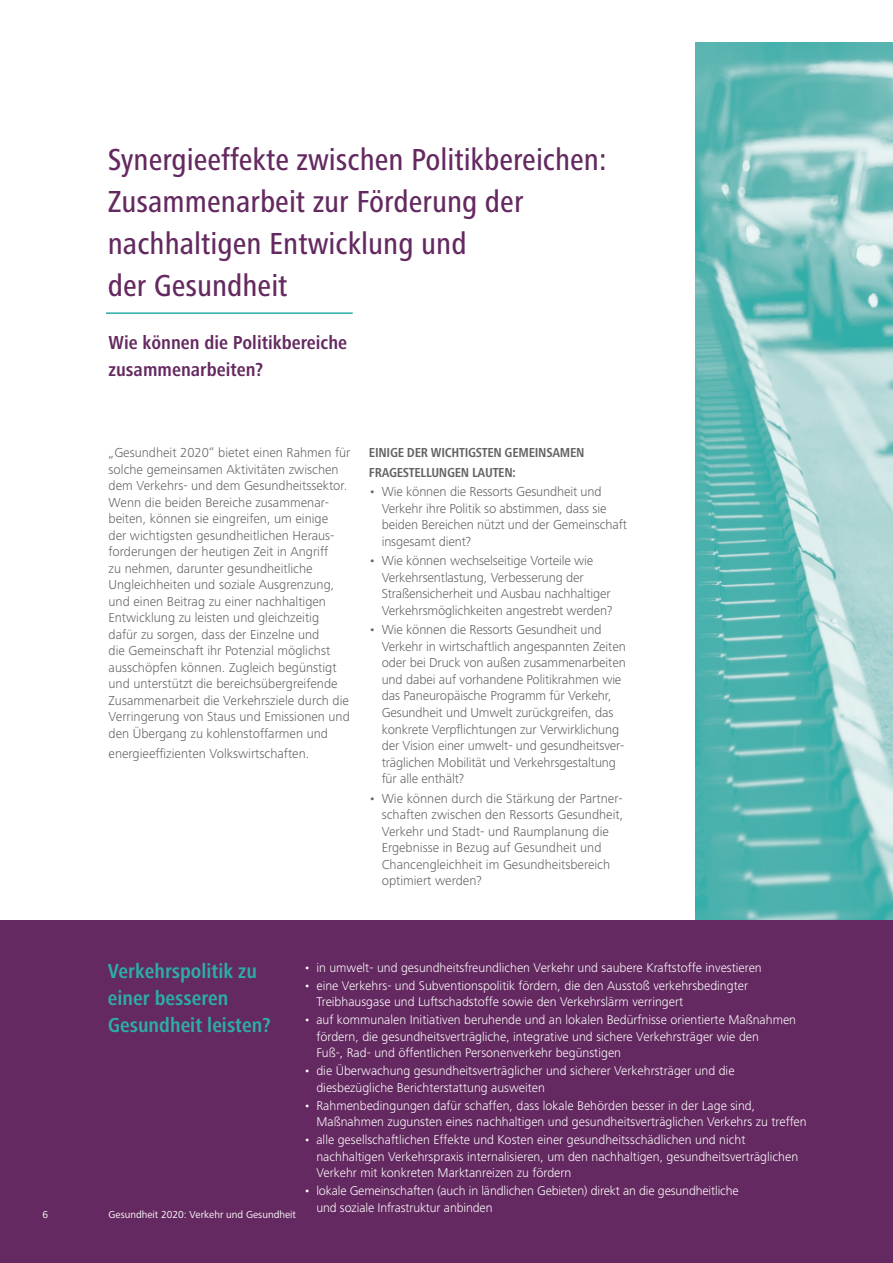
<style>
.page{position:relative;width:893px;height:1263px;background:#fff}
.page>*{position:absolute;margin:0;border:0;box-sizing:border-box;transform-origin:0 0}
.Heading1{font:500 condensed 31.5px "Frutiger Next LT";color:#642960}
.Heading2{font:700 condensed 21px/27px "Frutiger Next LT";color:#2dada8}
.Heading2-2{font:700 condensed 19.5px/27px "Frutiger Next LT";color:#642960}
.Bullits{font:300 13.5px/16.5px "Frutiger Next LT";color:#636366}
.Heading3{font:700 condensed 13.5px "Frutiger Next LT";letter-spacing:-.02em;color:#636366}
.Bullits-2{font:300 13.05px/16.5px "Frutiger Next LT";color:#fff}
.t1{font:10.5px "Frutiger Next LT";color:#fff}
</style>
<div class="page">
<img style="left:695px;top:43px;width:198px;height:878px">
<div style="left:0;top:921px;width:893px;height:342px;background:#642960"></div>
<hr style="left:106px;top:312px;width:247px;height:2px;background:#2dada8">
<p class="Heading1" style="left:108px;top:142px;width:500px">Synergieeffekte zwischen Politikbereichen:</p>
<p class="Heading1" style="left:108px;top:184px;width:417px">Zusammenarbeit zur Förderung der</p>
<p class="Heading1" style="left:108px;top:226px;width:360px">nachhaltigen Entwicklung und</p>
<p class="Heading1" style="left:108px;top:268px;width:181px">der Gesundheit</p>
<p class="Heading2-2" style="left:109px;top:329px;width:240px">Wie können die Politikbereiche zusammenarbeiten?</p>
<p class="Bullits" style="left:109px;top:445px;width:243px">„Gesundheit 2020“ bietet einen Rahmen für solche gemeinsamen Aktivitäten zwischen dem Verkehrs- und dem Gesundheitssektor.<br>Wenn die beiden Bereiche zusammenar&shy;beiten, können sie eingreifen, um einige<br>der wichtigsten gesundheitlichen Heraus&shy;forderungen der heutigen Zeit in Angriff<br>zu nehmen, darunter gesundheitliche Ungleichheiten und soziale Ausgrenzung, und einen Beitrag zu einer nachhaltigen Entwicklung zu leisten und gleichzeitig dafür zu sorgen, dass der Einzelne und<br>die Gemeinschaft ihr Potenzial möglichst ausschöpfen können. Zugleich begünstigt und unterstützt die bereichsübergreifende Zusammenarbeit die Verkehrsziele durch die Verringerung von Staus und Emissionen und den Übergang zu kohlenstoffarmen und</p>
<p class="Bullits" style="left:109px;top:745px;width:202px">energieeffizienten Volkswirtschaften.</p>
<p class="Heading3" style="left:369px;top:445px;width:217px">EINIGE DER WICHTIGSTEN GEMEINSAMEN</p>
<p class="Heading3" style="left:369px;top:465px;width:148px">FRAGESTELLUNGEN LAUTEN:</p>
<p class="Bullits" style="left:382px;top:484px;width:247px;text-indent:-13px">• Wie können die Ressorts Gesundheit und Verkehr ihre Politik so abstimmen, dass sie beiden Bereichen nützt und der Gemeinschaft insgesamt dient?</p>
<p class="Bullits" style="left:382px;top:553px;width:232px;text-indent:-13px">• Wie können wechselseitige Vorteile wie Verkehrsentlastung, Verbesserung der Straßensicherheit und Ausbau nachhaltiger Verkehrsmöglichkeiten angestrebt werden?</p>
<p class="Bullits" style="left:382px;top:622px;width:246px;text-indent:-13px">• Wie können die Ressorts Gesundheit und Verkehr in wirtschaftlich angespannten Zeiten oder bei Druck von außen zusammenarbeiten und dabei auf vorhandene Politikrahmen wie das Paneuropäische Programm für Verkehr, Gesundheit und Umwelt zurückgreifen, das konkrete Verpflichtungen zur Verwirklichung der Vision einer umwelt- und gesundheitsver&shy;träglichen Mobilität und Verkehrsgestaltung für alle enthält?</p>
<p class="Bullits" style="left:382px;top:790px;width:243px;text-indent:-13px">• Wie können durch die Stärkung der Partner&shy;schaften zwischen den Ressorts Gesundheit, Verkehr und Stadt- und Raumplanung die Ergebnisse in Bezug auf Gesundheit und Chancengleichheit im Gesundheitsbereich optimiert werden?</p>
<p class="Heading2" style="left:108px;top:957px;width:151px">Verkehrspolitik zu einer besseren</p>
<p class="Heading2" style="left:108px;top:1011px;width:164px">Gesundheit leisten?</p>
<p class="t1" style="left:43px;top:1209px;width:7px">6</p>
<p class="t1" style="left:109px;top:1208px;width:189px">Gesundheit 2020: Verkehr und Gesundheit</p>
<p class="Bullits-2" style="left:304px;top:959px;width:460px">• in umwelt- und gesundheitsfreundlichen Verkehr und saubere Kraftstoffe investieren</p>
<p class="Bullits-2" style="left:316px;top:977px;width:433px;text-indent:-13px">• eine Verkehrs- und Subventionspolitik fördern, die den Ausstoß verkehrsbedingter<br>Treibhausgase und Luftschadstoffe sowie den Verkehrslärm verringert</p>
<p class="Bullits-2" style="left:316px;top:1012px;width:481px;text-indent:-13px">• auf kommunalen Initiativen beruhende und an lokalen Bedürfnisse orientierte Maßnahmen fördern, die gesundheitsverträgliche, integrative und sichere Verkehrsträger wie den<br>Fuß-, Rad- und öffentlichen Personenverkehr begünstigen</p>
<p class="Bullits-2" style="left:316px;top:1063px;width:420px;text-indent:-13px">• die Überwachung gesundheitsverträglicher und sicherer Verkehrsträger und die diesbezügliche Berichterstattung ausweiten</p>
<p class="Bullits-2" style="left:316px;top:1097px;width:492px;text-indent:-13px">• Rahmenbedingungen dafür schaffen, dass lokale Behörden besser in der Lage sind,<br>Maßnahmen zugunsten eines nachhaltigen und gesundheitsverträglichen Verkehrs zu treffen</p>
<p class="Bullits-2" style="left:316px;top:1132px;width:483px;text-indent:-13px">• alle gesellschaftlichen Effekte und Kosten einer gesundheitsschädlichen und nicht nachhaltigen Verkehrspraxis internalisieren, um den nachhaltigen, gesundheitsverträglichen<br>Verkehr mit konkreten Marktanreizen zu fördern</p>
<p class="Bullits-2" style="left:316px;top:1183px;width:424px;text-indent:-13px">• lokale Gemeinschaften (auch in ländlichen Gebieten) direkt an die gesundheitliche und soziale Infrastruktur anbinden</p>
</div>
